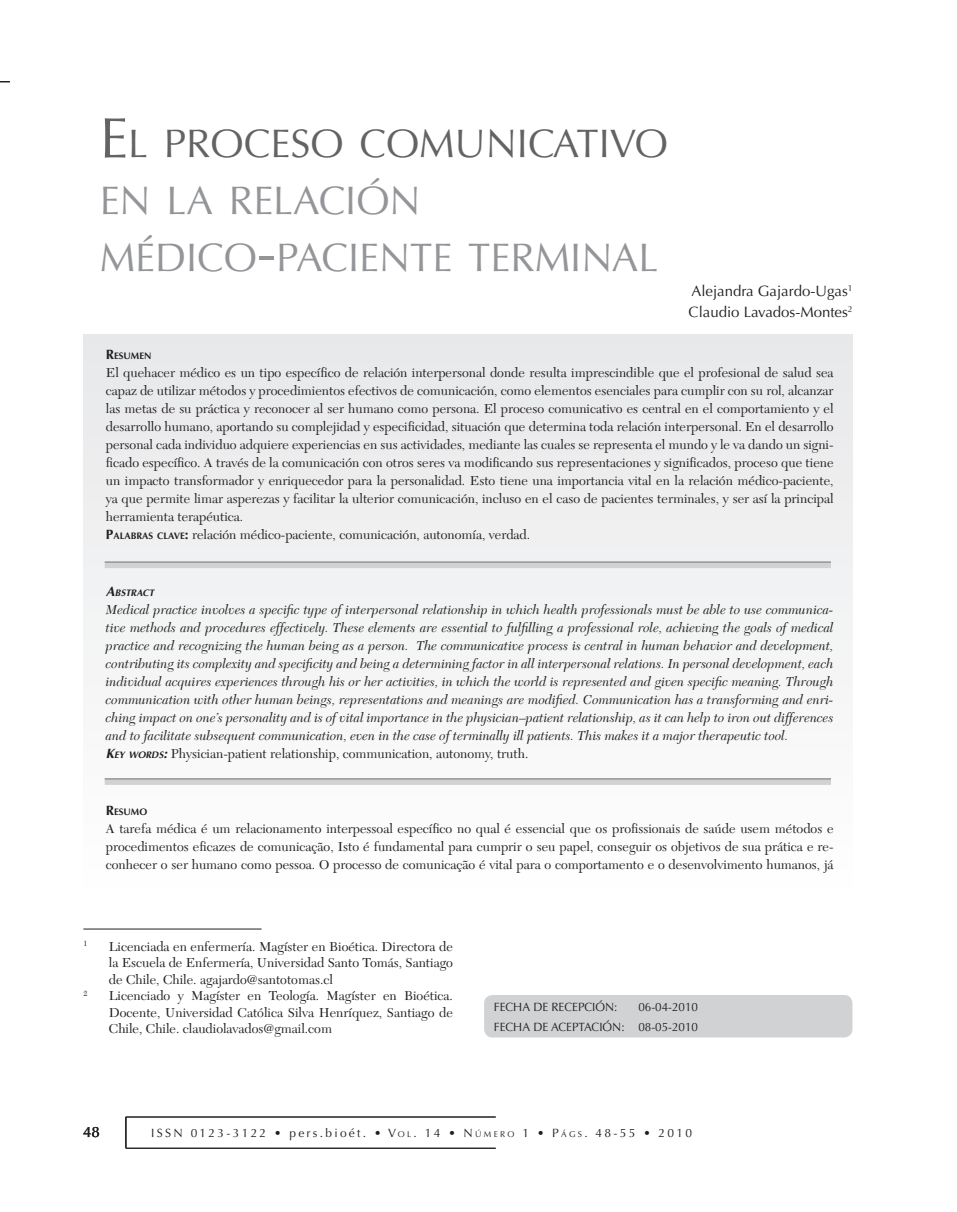
<style>
.page{position:relative;width:957px;height:1212px;background:#fff}
.page>*{position:absolute;margin:0;border:0;box-sizing:border-box;transform-origin:0 0}
.t1{font:39.9px/57px "Optima";color:#939598}
.t2{font:15px/21px "Optima";color:#231f20}
.t3{font:13.5px/18px "New Caledonia";color:#231f20;text-align:justify}
.t4{font:italic 13.5px/18px "New Caledonia";color:#231f20}
.t5{font:12px "Optima";letter-spacing:.19em;color:#231f20}
.t6{font:12px/19.2px "Optima";color:#231f20;text-align:right}
.t7{font:700 9.45px "Optima";color:#231f20}
.t8{font:italic 700 9.45px "Optima";color:#231f20}
.t9{font:7.8px "New Caledonia";color:#231f20}
.s1{font-size:57px;color:#636366}
.s2{color:#636366}
.s3{font-size:57px}
.s4{font-size:13.5px}
.s5{font-family:"Optima";font-weight:700}
.s6{font-family:"Optima";font-weight:700;font-size:9.45px}
.s7{font-style:normal}
.s8{font-size:8.4px}
</style>
<div class="page">
<hr style="left:0;top:81px;width:83px;height:1px;background:#231f20">
<hr style="left:126px;top:1117px;width:370px;height:1px;background:#231f20">
<hr style="left:126px;top:1148px;width:370px;height:1px;background:#231f20">
<hr style="left:126px;top:1117px;width:1px;height:31px;background:#231f20">
<div style="left:83px;top:335px;width:770px;height:577px;background:#f3f4f4"></div>
<div style="left:11px;top:68px;width:889px;height:46px;background:#fff"></div>
<div style="left:105px;top:562px;width:726px;height:6px;background:#d1d2d4"></div>
<hr style="left:105px;top:561px;width:726px;height:2px;background:#939598">
<div style="left:105px;top:779px;width:726px;height:6px;background:#d1d2d4"></div>
<hr style="left:105px;top:778px;width:726px;height:2px;background:#939598">
<hr style="left:83px;top:929px;width:178px;height:1px;background:#231f20">
<div style="left:484px;top:995px;width:368px;height:42px;background:#d1d2d4;border-radius:9px"></div>
<h1 class="t1" style="left:100px;top:119px;width:570px"><span class="s1">E</span><span class="s2">L PROCESO COMUNICATIVO<br></span>EN LA RELACIÓN<br>MÉDICO<span class="s3">-</span>PACIENTE TERMINAL</h1>
<p class="t2" style="left:688px;top:282px;width:166px">Alejandra Gajardo-Ugas<sup>1<br></sup>Claudio Lavados-Montes<sup>2</sup></p>
<p class="t7" style="left:106px;top:352px;width:47px"><span class="s4">R</span>ESUMEN</p>
<p class="t3" style="left:106px;top:365px;width:729px;text-align:left">El quehacer médico es un tipo específico de relación interpersonal donde resulta imprescindible que el profesional de salud sea capaz de utilizar métodos y procedimientos efectivos de comunicación, como elementos esenciales para cumplir con su rol, alcanzar las metas de su práctica y reconocer al ser humano como persona. El proceso comunicativo es central en el comportamiento y el desarrollo humano, aportando su complejidad y especificidad, situación que determina toda relación interpersonal. En el desarrollo personal cada individuo adquiere experiencias en sus actividades, mediante las cuales se representa el mundo y le va dando un signi&shy;ficado específico. A través de la comunicación con otros seres va modificando sus representaciones y significados, proceso que tiene un impacto transformador y enriquecedor para la personalidad. Esto tiene una importancia vital en la relación médico-paciente, ya que permite limar asperezas y facilitar la ulterior comunicación, incluso en el caso de pacientes terminales, y ser así la principal herramienta terapéutica.<br><span class="s5">P</span><span class="s6">ALABRAS CLAVE</span><span class="s5">:</span> relación médico-paciente, comunicación, autonomía, verdad.</p>
<p class="t8" style="left:106px;top:589px;width:50px"><span class="s4">A</span>BSTRACT</p>
<p class="t4" style="left:106px;top:602px;width:729px">Medical practice involves a specific type of interpersonal relationship in which health professionals must be able to use communica&shy;tive methods and procedures effectively. These elements are essential to fulfilling a professional role, achieving the goals of medical practice and recognizing the human being as a person. The communicative process is central in human behavior and development, contributing its complexity and specificity and being a determining factor in all interpersonal relations. In personal development, each individual acquires experiences through his or her activities, in which the world is represented and given specific meaning. Through communication with other human beings, representations and meanings are modified. Communication has a transforming and enri&shy;ching impact on one’s personality and is of vital importance in the physician–patient relationship, as it can help to iron out differences and to facilitate subsequent communication, even in the case of terminally ill patients. This makes it a major therapeutic tool.<br><span class="s5">K</span><span class="s6">EY WORDS</span><span class="s5">:</span> <span class="s7">Physician-patient relationship, communication, autonomy, truth.</span></p>
<p class="t7" style="left:106px;top:808px;width:43px"><span class="s4">R</span>ESUMO</p>
<p class="t3" style="left:106px;top:821px;width:729px">A tarefa médica é um relacionamento interpessoal específico no qual é essencial que os profissionais de saúde usem métodos e procedimentos eficazes de comunicação, Isto é fundamental para cumprir o seu papel, conseguir os objetivos de sua prática e re&shy;conhecer o ser humano como pessoa. O processo de comunicação é vital para o comportamento e o desenvolvimento humanos, já</p>
<p class="t9" style="left:83px;top:940px;width:5px">1</p>
<p class="t3" style="left:109px;top:939px;width:345px;line-height:16.5px">Licenciada en enfermería. Magíster en Bioética. Directora de la Escuela de Enfermería, Universidad Santo Tomás, Santiago de Chile, Chile. agajardo@santotomas.cl</p>
<p class="t9" style="left:83px;top:990px;width:5px">2</p>
<p class="t3" style="left:109px;top:989px;width:345px;line-height:16.5px">Licenciado y Magíster en Teología. Magíster en Bioética.<br>Docente, Universidad Católica Silva Henríquez, Santiago de Chile, Chile. claudiolavados@gmail.com</p>
<p class="t6" style="left:494px;top:999px;width:125px">FECHA DE RECEPCIÓN:</p>
<p class="t6" style="left:494px;top:999px;width:206px">06-04-2010<br>FECHA DE ACEPTACIÓN: 08-05-2010</p>
<p class="t2" style="left:83px;top:1123px;width:18px">48</p>
<p class="t5" style="left:151px;top:1127px;width:542px">ISSN 0123-3122 • pers.bioét. • V<span class="s8">OL</span>. 14 • N<span class="s8">ÚMERO</span> 1 • P<span class="s8">ÁGS</span>. 48-55 • 2010</p>
</div>
